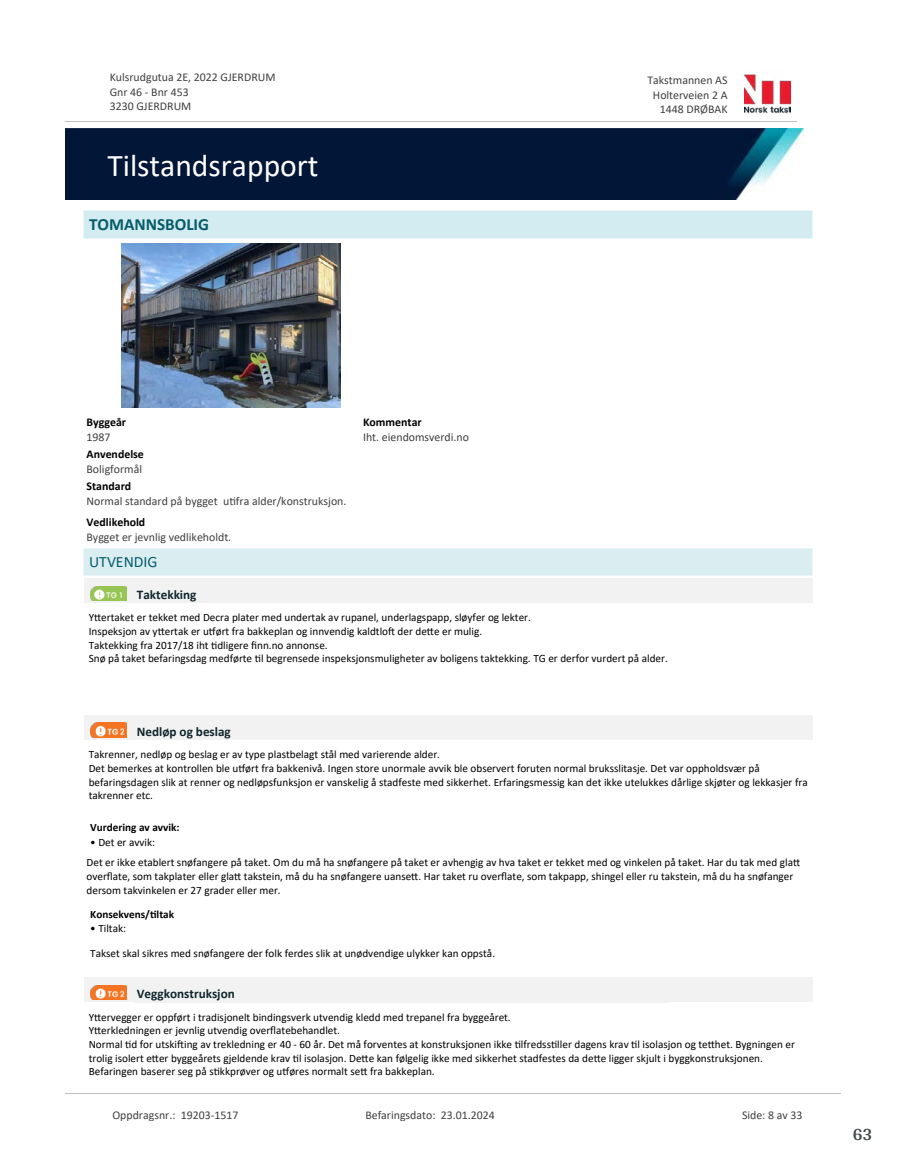
<style>
.page{position:relative;width:915px;height:1172px;background:#fff}
.page>*{position:absolute;margin:0;border:0;box-sizing:border-box;transform-origin:0 0}
.t1{font:31.65px "Calibri";color:#fff}
.t2{font:700 18px "Arya";color:#414749}
.t3{font:700 17.1px "Calibri";color:#065c69}
.t4{font:15.75px "Calibri";color:#065c69}
.t5{font:700 13.2px "Calibri";color:#0f252c}
.t6{font:11.85px/14.5px "Calibri";color:#404040}
.t7{font:700 11.85px "Calibri";color:#000}
.t8{font:11.25px/13.6px "Calibri";color:#000}
.t9{font:700 11.25px "Calibri";color:#000}
</style>
<div class="page">
<div style="left:84px;top:549px;width:728px;height:26px;background:#daeef2"></div>
<hr style="left:84px;top:549px;width:728px;height:1px;background:#eaf5f7">
<hr style="left:84px;top:575px;width:728px;height:1px;background:#eaf5f7">
<div style="left:84px;top:578px;width:728px;height:25px;background:#f2f2f2"></div>
<img style="left:91px;top:586px;width:35px;height:15px">
<div style="left:84px;top:715px;width:728px;height:24px;background:#f2f2f2"></div>
<img style="left:91px;top:722px;width:35px;height:15px">
<div style="left:84px;top:977px;width:728px;height:25px;background:#f2f2f2"></div>
<img style="left:91px;top:985px;width:35px;height:15px">
<img style="left:121px;top:243px;width:220px;height:164px">
<div style="left:84px;top:211px;width:728px;height:27px;background:#d3ecf1"></div>
<hr style="left:84px;top:210px;width:728px;height:1px;background:#eaf5f7">
<hr style="left:84px;top:238px;width:728px;height:1px;background:#eaf5f7">
<img style="left:744px;top:74px;width:46px;height:40px">
<hr style="left:65px;top:121px;width:731px;height:1px;background:#c0c0c0">
<img style="left:65px;top:129px;width:738px;height:71px">
<hr style="left:65px;top:1093px;width:775px;height:1px;background:#c0c0c0">
<p class="t6" style="left:110px;top:70px;width:167px">Kulsrudgutua 2E, 2022 GJERDRUM<br>Gnr 46 - Bnr 453<br>3230 GJERDRUM</p>
<p class="t6" style="left:647px;top:73px;width:82px">Takstmannen AS</p>
<p class="t6" style="left:652px;top:87px;width:76px">Holterveien 2 A</p>
<p class="t6" style="left:659px;top:102px;width:69px">1448 DRØBAK</p>
<h1 class="t1" style="left:107px;top:143px;width:213px">Tilstandsrapport</h1>
<h3 class="t3" style="left:89px;top:212px;width:121px">TOMANNSBOLIG</h3>
<p class="t7" style="left:86px;top:414px;width:41px">Byggeår</p>
<p class="t6" style="left:86px;top:429px;width:26px">1987</p>
<p class="t7" style="left:86px;top:446px;width:59px">Anvendelse</p>
<p class="t6" style="left:86px;top:461px;width:57px">Boligformål</p>
<p class="t7" style="left:86px;top:478px;width:46px">Standard</p>
<p class="t6" style="left:86px;top:493px;width:261px">Normal standard på bygget u琀椀fra alder/konstruksjon.</p>
<p class="t7" style="left:86px;top:514px;width:60px">Vedlikehold</p>
<p class="t6" style="left:86px;top:529px;width:146px">Bygget er jevnlig vedlikeholdt.</p>
<p class="t7" style="left:363px;top:414px;width:60px">Kommentar</p>
<p class="t6" style="left:363px;top:429px;width:107px">Iht. eiendomsverdi.no</p>
<h3 class="t4" style="left:89px;top:551px;width:70px">UTVENDIG</h3>
<p class="t5" style="left:137px;top:585px;width:61px">Taktekking</p>
<p class="t8" style="left:89px;top:610px;width:580px">Y琀琀ertaket er tekket med Decra plater med undertak av rupanel, underlagspapp, sløyfer og lekter.<br>Inspeksjon av y琀琀ertak er u琀昀ørt fra bakkeplan og innvendig kaldtlo昀琀 der de琀琀e er mulig.<br>Taktekking fra 2017/18 iht 琀椀dligere 昀椀nn.no annonse.<br>Snø på taket befaringsdag medførte 琀椀l begrensede inspeksjonsmuligheter av boligens taktekking. TG er derfor vurdert på alder.</p>
<p class="t5" style="left:137px;top:722px;width:95px">Nedløp og beslag</p>
<p class="t8" style="left:89px;top:747px;width:720px">Takrenner, nedløp og beslag er av type plastbelagt stål med varierende alder.<br>Det bemerkes at kontrollen ble u琀昀ørt fra bakkenivå. Ingen store unormale avvik ble observert foruten normal bruksslitasje. Det var oppholdsvær på befaringsdagen slik at renner og nedløpsfunksjon er vanskelig å stadfeste med sikkerhet. Erfaringsmessig kan det ikke utelukkes dårlige skjøter og lekkasjer fra takrenner etc.</p>
<p class="t9" style="left:90px;top:820px;width:91px">Vurdering av avvik:</p>
<p class="t8" style="left:86px;top:831px;width:714px;line-height:20.7px;text-indent:4px">• Det er avvik:<br>Det er ikke etablert snøfangere på taket. Om du må ha snøfangere på taket er avhengig av hva taket er tekket med og vinkelen på taket. Har du tak med gla琀琀</p>
<p class="t8" style="left:86px;top:869px;width:708px">over昀氀ate, som takplater eller gla琀琀 takstein, må du ha snøfangere uanse琀琀. Har taket ru over昀氀ate, som takpapp, shingel eller ru takstein, må du ha snøfanger dersom takvinkelen er 27 grader eller mer.</p>
<p class="t9" style="left:90px;top:906px;width:85px">Konsekvens/琀椀ltak</p>
<p class="t8" style="left:90px;top:921px;width:37px">• Tiltak:</p>
<p class="t8" style="left:90px;top:946px;width:406px">Takset skal sikres med snøfangere der folk ferdes slik at unødvendige ulykker kan oppstå.</p>
<p class="t5" style="left:137px;top:984px;width:99px">Veggkonstruksjon</p>
<p class="t8" style="left:89px;top:1010px;width:707px">Y琀琀ervegger er oppført i tradisjonelt bindingsverk utvendig kledd med trepanel fra byggeåret.<br>Y琀琀erkledningen er jevnlig utvendig over昀氀atebehandlet.<br>Normal 琀椀d for utski昀琀ing av trekledning er 40 - 60 år. Det må forventes at konstruksjonen ikke 琀椀lfredss琀椀ller dagens krav 琀椀l isolasjon og te琀琀het. Bygningen er trolig isolert e琀琀er byggeårets gjeldende krav 琀椀l isolasjon. De琀琀e kan følgelig ikke med sikkerhet stadfestes da de琀琀e ligger skjult i byggkonstruksjonen.<br>Befaringen baserer seg på s琀椀kkprøver og u琀昀øres normalt se琀琀 fra bakkeplan.</p>
<p class="t6" style="left:112px;top:1107px;width:127px">Oppdragsnr.: 19203-1517</p>
<p class="t6" style="left:365px;top:1107px;width:131px">Befaringsdato: 23.01.2024</p>
<p class="t6" style="left:741px;top:1107px;width:62px">Side: 8 av 33</p>
<h2 class="t2" style="left:852px;top:1123px;width:21px">63</h2>
</div>
